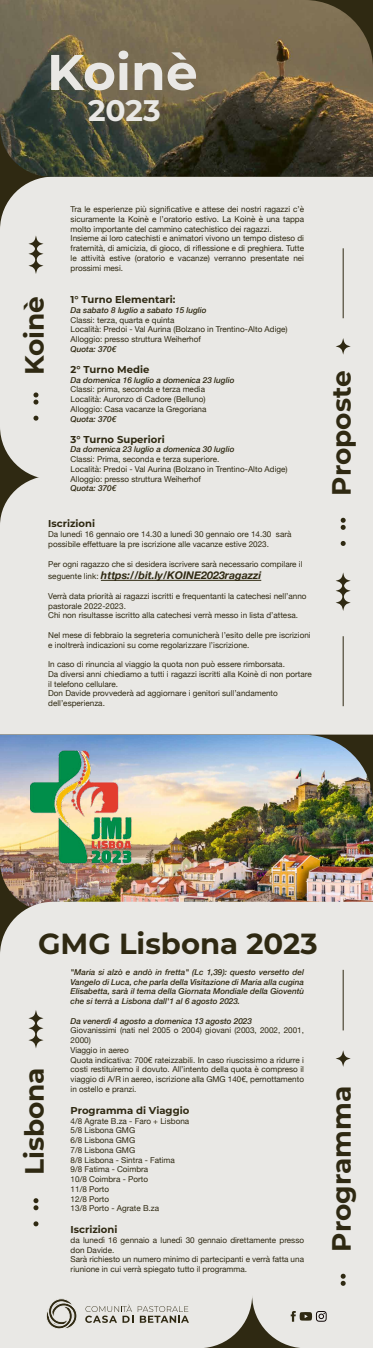
<style>
.page{position:relative;width:373px;height:1348px;background:#fff}
.page>*{position:absolute;margin:0;border:0;box-sizing:border-box;transform-origin:0 0}
.t1{font:700 50.06px "Montserrat";color:#e9e8e5}
.t2{font:700 29.69px "Montserrat";color:#e9e8e5}
.t3{font:700 29.06px "Montserrat";color:#2f2912}
.t4{font:700 26.44px "Montserrat";color:#2f2912}
.t5{font:italic 700 10.62px "Helvetica Neue";color:#2f2912}
.t6{font:700 10px "Montserrat";color:#2f2912}
.t7{font:8.12px/9.8px "Helvetica Neue";color:#2f2912}
.t8{font:italic 500 8.12px/9.8px "Helvetica Neue";color:#2f2912;text-align:justify}
.s1{font-weight:400;font-style:normal;font-size:8.12px}
</style>
<div class="page">
<div style="left:0;top:479px;width:372px;height:255px;background:#e9e8e5"></div>
<div style="left:0;top:177px;width:372px;height:302px;background:#e9e8e5"></div>
<img style="left:0;top:0;width:372px;height:177px">
<img style="left:0;top:734px;width:372px;height:167px">
<hr style="left:101px;top:580px;width:160px;height:1px;background:#2f2912">
<hr style="left:342px;top:248px;width:1px;height:70px;background:#2f2912">
<hr style="left:342px;top:636px;width:1px;height:70px;background:#2f2912">
<svg style="left:335px;top:338px;width:15px;height:16px"></svg>
<svg style="left:335px;top:572px;width:15px;height:39px"></svg>
<svg style="left:340px;top:517px;width:5px;height:13px"></svg>
<svg style="left:340px;top:541px;width:5px;height:5px"></svg>
<svg style="left:28px;top:235px;width:15px;height:39px"></svg>
<svg style="left:33px;top:392px;width:5px;height:12px"></svg>
<svg style="left:33px;top:415px;width:5px;height:5px"></svg>
<div style="left:0;top:901px;width:372px;height:446px;background:#e9e8e5"></div>
<svg style="left:46px;top:1298px;width:31px;height:30px"></svg>
<svg style="left:85px;top:1304px;width:103px;height:18px;background:#c2c0b9"></svg>
<svg style="left:290px;top:1310px;width:36px;height:11px"></svg>
<hr style="left:342px;top:969px;width:1px;height:61px;background:#2f2912">
<svg style="left:335px;top:1050px;width:15px;height:16px"></svg>
<svg style="left:340px;top:1273px;width:5px;height:12px"></svg>
<svg style="left:28px;top:1009px;width:15px;height:39px"></svg>
<svg style="left:33px;top:1197px;width:5px;height:12px"></svg>
<svg style="left:33px;top:1221px;width:5px;height:5px"></svg>
<img style="left:27px;top:749px;width:107px;height:117px">
<h1 class="t1" style="left:47px;top:36px;width:152px">Koinè</h1>
<h2 class="t2" style="left:88px;top:89px;width:74px">2023</h2>
<h3 class="t4" style="left:15px;top:375px;width:81px;rotate:-90deg">Koinè</h3>
<p class="t7" style="left:70px;top:205px;width:234px">Tra le esperienze più significative e attese dei nostri ragazzi c’è sicuramente la Koinè e l’oratorio estivo. La Koinè è una tappa molto importante del cammino catechistico dei ragazzi.<br>Insieme ai loro catechisti e animatori vivono un tempo disteso di fraternità, di amicizia, di gioco, di riflessione e di preghiera. Tutte le attività estive (oratorio e vacanze) verranno presentate nei prossimi mesi.</p>
<p class="t6" style="left:70px;top:292px;width:106px">1° Turno Elementari:</p>
<p class="t8" style="left:70px;top:304px;width:137px">Da sabato 8 luglio a sabato 15 luglio</p>
<p class="t7" style="left:70px;top:315px;width:218px">Classi: terza, quarta e quinta<br>Località: Predoi - Val Aurina (Bolzano in Trentino-Alto Adige)<br>Alloggio: presso struttura Weiherhof</p>
<p class="t8" style="left:70px;top:343px;width:47px">Quota: 370€</p>
<p class="t6" style="left:70px;top:362px;width:80px">2° Turno Medie</p>
<p class="t8" style="left:70px;top:374px;width:165px">Da domenica 16 luglio a domenica 23 luglio</p>
<p class="t7" style="left:70px;top:385px;width:137px">Classi: prima, seconda e terza media<br>Località: Auronzo di Cadore (Belluno)<br>Alloggio: Casa vacanze la Gregoriana</p>
<p class="t8" style="left:70px;top:413px;width:47px">Quota: 370€</p>
<p class="t6" style="left:70px;top:432px;width:95px">3° Turno Superiori</p>
<p class="t8" style="left:70px;top:444px;width:165px">Da domenica 23 luglio a domenica 30 luglio</p>
<p class="t7" style="left:70px;top:455px;width:218px">Classi: Prima, seconda e terza superiore.<br>Località: Predoi - Val Aurina (Bolzano in Trentino-Alto Adige)<br>Alloggio: presso struttura Weiherhof</p>
<p class="t8" style="left:70px;top:483px;width:47px">Quota: 370€</p>
<p class="t6" style="left:48px;top:516px;width:48px">Iscrizioni</p>
<p class="t7" style="left:48px;top:530px;width:244px">Da lunedì 16 gennaio ore 14.30 a lunedì 30 gennaio ore 14.30 sarà possibile effettuare la pre iscrizione alle vacanze estive 2023.</p>
<p class="t7" style="left:48px;top:559px;width:255px">Per ogni ragazzo che si desidera iscrivere sarà necessario compilare il</p>
<h3 class="t5" style="left:48px;top:567px;width:214px"><span class="s1">seguente link:</span> https://bit.ly/KOINE2023ragazzi</h3>
<p class="t7" style="left:48px;top:591px;width:259px">Verrà data priorità ai ragazzi iscritti e frequentanti la catechesi nell’anno pastorale 2022-2023.<br>Chi non risultasse iscritto alla catechesi verrà messo in lista d’attesa.</p>
<p class="t7" style="left:48px;top:630px;width:263px">Nel mese di febbraio la segreteria comunicherà l’esito delle pre iscrizioni e inoltrerà indicazioni su come regolarizzare l’iscrizione.</p>
<p class="t7" style="left:48px;top:659px;width:264px">In caso di rinuncia al viaggio la quota non può essere rimborsata.<br> Da diversi anni chiediamo a tutti i ragazzi iscritti alla Koinè di non portare il telefono cellulare.<br>Don Davide provvederà ad aggiornare i genitori sull’andamento dell’esperienza.</p>
<h3 class="t4" style="left:322px;top:495px;width:126px;rotate:-90deg">Proposte</h3>
<h3 class="t3" style="left:38px;top:922px;width:280px">GMG Lisbona 2023</h3>
<h3 class="t4" style="left:15px;top:1175px;width:110px;rotate:-90deg">Lisbona</h3>
<p class="t8" style="left:70px;top:966px;width:234px">"Maria si alzò e andò in fretta" (Lc 1,39): questo versetto del Vangelo di Luca, che parla della Visitazione di Maria alla cugina Elisabetta, sarà il tema della Giornata Mondiale della Gioventù che si terrà a Lisbona dall'1 al 6 agosto 2023.</p>
<p class="t8" style="left:70px;top:1015px;width:182px">Da venerdì 4 agosto a domenica 13 agosto 2023</p>
<p class="t7" style="left:70px;top:1025px;width:234px">Giovanissimi (nati nel 2005 o 2004) giovani (2003, 2002, 2001, 2000)<br>Viaggio in aereo<br>Quota indicativa: 700€ rateizzabili. In caso riuscissimo a ridurre i costi restituiremo il dovuto. All’intento della quota è compreso il viaggio di A/R in aereo, iscrizione alla GMG 140€, pernottamento in ostello e pranzi.</p>
<p class="t6" style="left:70px;top:1102px;width:120px">Programma di Viaggio</p>
<p class="t7" style="left:70px;top:1115px;width:120px">4/8 Agrate B.za - Faro + Lisbona<br>5/8 Lisbona GMG<br>6/8 Lisbona GMG<br>7/8 Lisbona GMG<br>8/8 Lisbona - Sintra - Fatima<br>9/8 Fatima - Coimbra<br>10/8 Coimbra - Porto<br>11/8 Porto<br>12/8 Porto<br>13/8 Porto - Agrate B.za</p>
<p class="t6" style="left:70px;top:1222px;width:48px">Iscrizioni</p>
<p class="t7" style="left:70px;top:1235px;width:234px">da lunedì 16 gennaio a lunedì 30 gennaio direttamente presso don Davide.<br>Sarà richiesto un numero minimo di partecipanti e verrà fatta una riunione in cui verrà spiegato tutto il programma.</p>
<h3 class="t4" style="left:322px;top:1251px;width:167px;rotate:-90deg">Programma</h3>
</div>
